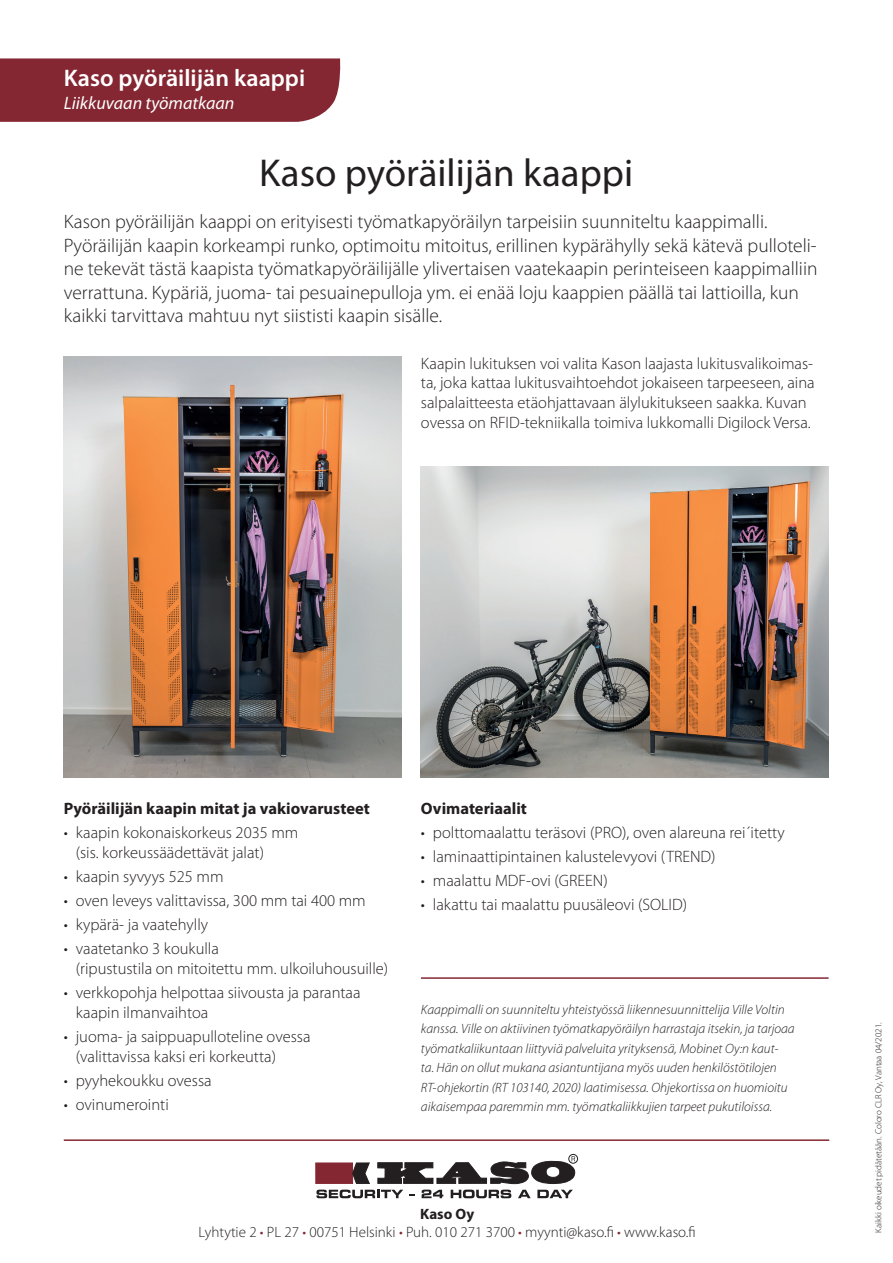
<style>
.page{position:relative;width:893px;height:1263px;background:#fff}
.page>*{position:absolute;margin:0;border:0;box-sizing:border-box;transform-origin:0 0}
.t1{font:39px "Myriad Pro";color:#231f20}
.t2{font:600 24px "Myriad Pro";color:#fff}
.t3{font:300 19.5px/23.4px "Myriad Pro";color:#231f20}
.t4{font:italic 18px "Myriad Pro";color:#fff}
.t5{font:300 16.5px/19.8px "Myriad Pro";color:#231f20}
.t6{font:700 16.5px "Myriad Pro";color:#231f20}
.t7{font:300 15px/18px "Myriad Pro";color:#231f20;text-align:center}
.t8{font:italic 300 13.5px/19.5px "Myriad Pro";color:#231f20}
.t9{font:300 9px "Myriad Pro";color:#231f20}
.s1{font-weight:700}
.s2{color:#842732}
</style>
<div class="page">
<div style="left:0;top:58px;width:341px;height:64px;background:#842732"></div>
<img style="left:64px;top:356px;width:338px;height:421px">
<img style="left:420px;top:467px;width:409px;height:310px">
<hr style="left:421px;top:977px;width:408px;height:2px;background:#842732">
<hr style="left:64px;top:1139px;width:765px;height:2px;background:#842732">
<div style="left:568px;top:1154px;width:10px;height:9px;border:1px solid #231f20;border-radius:50%"></div>
<svg style="left:316px;top:1156px;width:260px;height:42px"></svg>
<h2 class="t2" style="left:64px;top:62px;width:243px">Kaso pyöräilijän kaappi</h2>
<p class="t4" style="left:64px;top:92px;width:172px">Liikkuvaan työmatkaan</p>
<h1 class="t1" style="left:259px;top:148px;width:376px">Kaso pyöräilijän kaappi</h1>
<p class="t3" style="left:64px;top:210px;width:755px">Kason pyöräilijän kaappi on erityisesti työmatkapyöräilyn tarpeisiin suunniteltu kaappimalli.<br>Pyöräilijän kaapin korkeampi runko, optimoitu mitoitus, erillinen kypärähylly sekä kätevä pulloteli&shy;ne tekevät tästä kaapista työmatkapyöräilijälle ylivertaisen vaatekaapin perinteiseen kaappimalliin verrattuna. Kypäriä, juoma- tai pesuainepulloja ym. ei enää loju kaappien päällä tai lattioilla, kun kaikki tarvittava mahtuu nyt siististi kaapin sisälle.</p>
<p class="t5" style="left:421px;top:353px;width:395px">Kaapin lukituksen voi valita Kason laajasta lukitusvalikoimas&shy;ta, joka kattaa lukitusvaihtoehdot jokaiseen tarpeeseen, aina salpalaitteesta etäohjattavaan älylukitukseen saakka. Kuvan ovessa on RFID-tekniikalla toimiva lukkomalli Digilock Versa.</p>
<p class="t6" style="left:64px;top:798px;width:308px">Pyöräilijän kaapin mitat ja vakiovarusteet</p>
<p class="t5" style="left:76px;top:822px;width:224px;text-indent:-12px">• kaapin kokonaiskorkeus 2035 mm (sis. korkeussäädettävät jalat)</p>
<p class="t5" style="left:64px;top:866px;width:161px">• kaapin syvyys 525 mm</p>
<p class="t5" style="left:64px;top:890px;width:304px">• oven leveys valittavissa, 300 mm tai 400 mm</p>
<p class="t5" style="left:64px;top:914px;width:146px">• kypärä- ja vaatehylly</p>
<p class="t5" style="left:76px;top:938px;width:314px;text-indent:-12px">• vaatetanko 3 koukulla<br>(ripustustila on mitoitettu mm. ulkoiluhousuille)</p>
<p class="t5" style="left:76px;top:982px;width:286px;text-indent:-12px">• verkkopohja helpottaa siivousta ja parantaa kaapin ilmanvaihtoa</p>
<p class="t5" style="left:76px;top:1026px;width:236px;text-indent:-12px">• juoma- ja saippuapulloteline ovessa (valittavissa kaksi eri korkeutta)</p>
<p class="t5" style="left:64px;top:1070px;width:149px">• pyyhekoukku ovessa</p>
<p class="t5" style="left:64px;top:1094px;width:107px">• ovinumerointi</p>
<p class="t6" style="left:421px;top:798px;width:108px">Ovimateriaalit</p>
<p class="t5" style="left:421px;top:822px;width:365px">• polttomaalattu teräsovi (PRO), oven alareuna rei´itetty</p>
<p class="t5" style="left:421px;top:846px;width:296px">• laminaattipintainen kalustelevyovi (TREND)</p>
<p class="t5" style="left:421px;top:870px;width:188px">• maalattu MDF-ovi (GREEN)</p>
<p class="t5" style="left:421px;top:895px;width:268px">• lakattu tai maalattu puusäleovi (SOLID)</p>
<p class="t8" style="left:421px;top:999px;width:375px">Kaappimalli on suunniteltu yhteistyössä liikennesuunnittelija Ville Voltin kanssa. Ville on aktiivinen työmatkapyöräilyn harrastaja itsekin, ja tarjoaa työmatkaliikuntaan liittyviä palveluita yrityksensä, Mobinet Oy:n kaut&shy;ta. Hän on ollut mukana asiantuntijana myös uuden henkilöstötilojen RT-ohjekortin (RT 103140, 2020) laatimisessa. Ohjekortissa on huomioitu aikaisempaa paremmin mm. työmatkaliikkujien tarpeet pukutiloissa.</p>
<p class="t7" style="left:199px;top:1205px;width:499px"><span class="s1">Kaso Oy<br></span>Lyhtytie 2 <span class="s2">•</span> PL 27 <span class="s2">•</span> 00751 Helsinki <span class="s2">•</span> Puh. 010 271 3700 <span class="s2">•</span> myynti@kaso.fi <span class="s2">•</span> www.kaso.fi</p>
<p class="t9" style="left:873px;top:1233px;width:212px;rotate:-90deg">Kaikki oikeudet pidätetään. Coloro CLR Oy, Vantaa 04/2021.</p>
</div>
